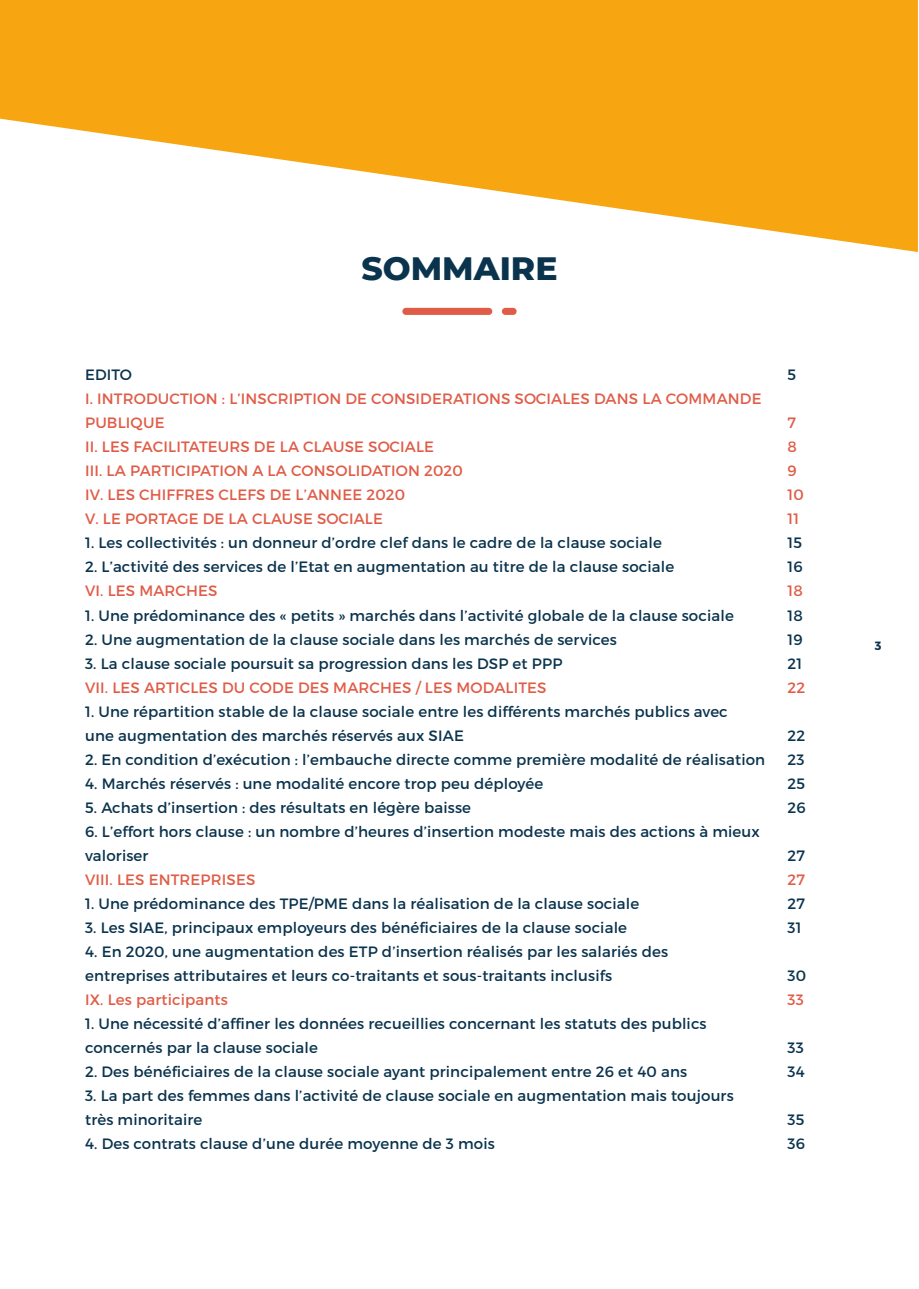
<style>
.page{position:relative;width:919px;height:1289px;background:#fff}
.page>*{position:absolute;margin:0;border:0;box-sizing:border-box;transform-origin:0 0}
.t1{font:800 33px "Montserrat";color:#0a334d}
.t2{font:15px/24px "Montserrat";letter-spacing:.01em;color:#0a334d}
.t3{font:15px/24px "Montserrat";letter-spacing:.01em;color:#e05c47}
.t4{font:700 12px "Montserrat";color:#0a334d}
</style>
<div class="page">
<div style="left:402px;top:308px;width:90px;height:7px;background:#e05c47;border-radius:4px"></div>
<div style="left:502px;top:308px;width:14px;height:7px;background:#e05c47;border-radius:4px"></div>
<svg style="left:0;top:0;width:917px;height:252px;fill:#f7a612"></svg>
<h1 class="t1" style="left:361px;top:244px;width:197px">SOMMAIRE</h1>
<p class="t2" style="left:85px;top:363px;width:48px">EDITO</p>
<p class="t2" style="left:787px;top:363px;width:10px">5</p>
<p class="t3" style="left:85px;top:387px;width:678px">I. INTRODUCTION : L’INSCRIPTION DE CONSIDERATIONS SOCIALES DANS LA COMMANDE<br>PUBLIQUE</p>
<p class="t3" style="left:787px;top:411px;width:10px">7</p>
<p class="t3" style="left:85px;top:435px;width:350px">II. LES FACILITATEURS DE LA CLAUSE SOCIALE</p>
<p class="t3" style="left:787px;top:435px;width:11px">8</p>
<p class="t3" style="left:85px;top:459px;width:379px">III. LA PARTICIPATION A LA CONSOLIDATION 2020</p>
<p class="t3" style="left:787px;top:459px;width:11px">9</p>
<p class="t3" style="left:85px;top:483px;width:321px">IV. LES CHIFFRES CLEFS DE L’ANNEE 2020</p>
<p class="t3" style="left:787px;top:483px;width:18px">10</p>
<p class="t3" style="left:85px;top:507px;width:299px">V. LE PORTAGE DE LA CLAUSE SOCIALE</p>
<p class="t3" style="left:787px;top:507px;width:13px">11</p>
<p class="t2" style="left:85px;top:531px;width:578px">1. Les collectivités : un donneur d’ordre clef dans le cadre de la clause sociale</p>
<p class="t2" style="left:787px;top:531px;width:16px">15</p>
<p class="t2" style="left:85px;top:555px;width:590px">2. L’activité des services de l’Etat en augmentation au titre de la clause sociale</p>
<p class="t2" style="left:787px;top:555px;width:17px">16</p>
<p class="t3" style="left:85px;top:579px;width:134px">VI. LES MARCHES</p>
<p class="t3" style="left:787px;top:579px;width:17px">18</p>
<p class="t2" style="left:85px;top:603px;width:650px">1. Une prédominance des « petits » marchés dans l’activité globale de la clause sociale</p>
<p class="t2" style="left:787px;top:603px;width:17px">18</p>
<p class="t2" style="left:85px;top:627px;width:533px">2. Une augmentation de la clause sociale dans les marchés de services</p>
<p class="t2" style="left:787px;top:627px;width:17px">19</p>
<p class="t2" style="left:85px;top:651px;width:479px">3. La clause sociale poursuit sa progression dans les DSP et PPP</p>
<p class="t2" style="left:787px;top:651px;width:16px">21</p>
<p class="t3" style="left:85px;top:675px;width:463px">VII. LES ARTICLES DU CODE DES MARCHES / LES MODALITES</p>
<p class="t3" style="left:787px;top:675px;width:19px">22</p>
<p class="t2" style="left:85px;top:699px;width:644px">1. Une répartition stable de la clause sociale entre les différents marchés publics avec une augmentation des marchés réservés aux SIAE</p>
<p class="t2" style="left:787px;top:723px;width:19px">22</p>
<p class="t2" style="left:85px;top:747px;width:681px">2. En condition d’exécution : l’embauche directe comme première modalité de réalisation</p>
<p class="t2" style="left:787px;top:747px;width:19px">23</p>
<p class="t2" style="left:85px;top:771px;width:459px">4. Marchés réservés : une modalité encore trop peu déployée</p>
<p class="t2" style="left:787px;top:771px;width:19px">25</p>
<p class="t2" style="left:85px;top:795px;width:387px">5. Achats d’insertion : des résultats en légère baisse</p>
<p class="t2" style="left:787px;top:795px;width:20px">26</p>
<p class="t2" style="left:85px;top:819px;width:676px">6. L’effort hors clause : un nombre d’heures d’insertion modeste mais des actions à mieux valoriser</p>
<p class="t2" style="left:787px;top:843px;width:19px">27</p>
<p class="t3" style="left:85px;top:867px;width:172px">VIII. LES ENTREPRISES</p>
<p class="t3" style="left:787px;top:867px;width:19px">27</p>
<p class="t2" style="left:85px;top:891px;width:555px">1. Une prédominance des TPE/PME dans la réalisation de la clause sociale</p>
<p class="t2" style="left:787px;top:891px;width:19px">27</p>
<p class="t2" style="left:85px;top:915px;width:543px">3. Les SIAE, principaux employeurs des bénéficiaires de la clause sociale</p>
<p class="t2" style="left:787px;top:915px;width:16px">31</p>
<p class="t2" style="left:85px;top:939px;width:584px">4. En 2020, une augmentation des ETP d’insertion réalisés par les salariés des entreprises attributaires et leurs co-traitants et sous-traitants inclusifs</p>
<p class="t2" style="left:787px;top:963px;width:20px">30</p>
<p class="t3" style="left:85px;top:987px;width:144px">IX. Les participants</p>
<p class="t3" style="left:787px;top:987px;width:18px">33</p>
<p class="t2" style="left:85px;top:1011px;width:623px">1. Une nécessité d’affiner les données recueillies concernant les statuts des publics concernés par la clause sociale</p>
<p class="t2" style="left:787px;top:1035px;width:18px">33</p>
<p class="t2" style="left:85px;top:1059px;width:603px">2. Des bénéficiaires de la clause sociale ayant principalement entre 26 et 40 ans</p>
<p class="t2" style="left:787px;top:1059px;width:19px">34</p>
<p class="t2" style="left:85px;top:1083px;width:650px">3. La part des femmes dans l’activité de clause sociale en augmentation mais toujours très minoritaire</p>
<p class="t2" style="left:787px;top:1107px;width:18px">35</p>
<p class="t2" style="left:85px;top:1131px;width:411px">4. Des contrats clause d’une durée moyenne de 3 mois</p>
<p class="t2" style="left:787px;top:1131px;width:19px">36</p>
<p class="t4" style="left:874px;top:638px;width:8px">3</p>
</div>
